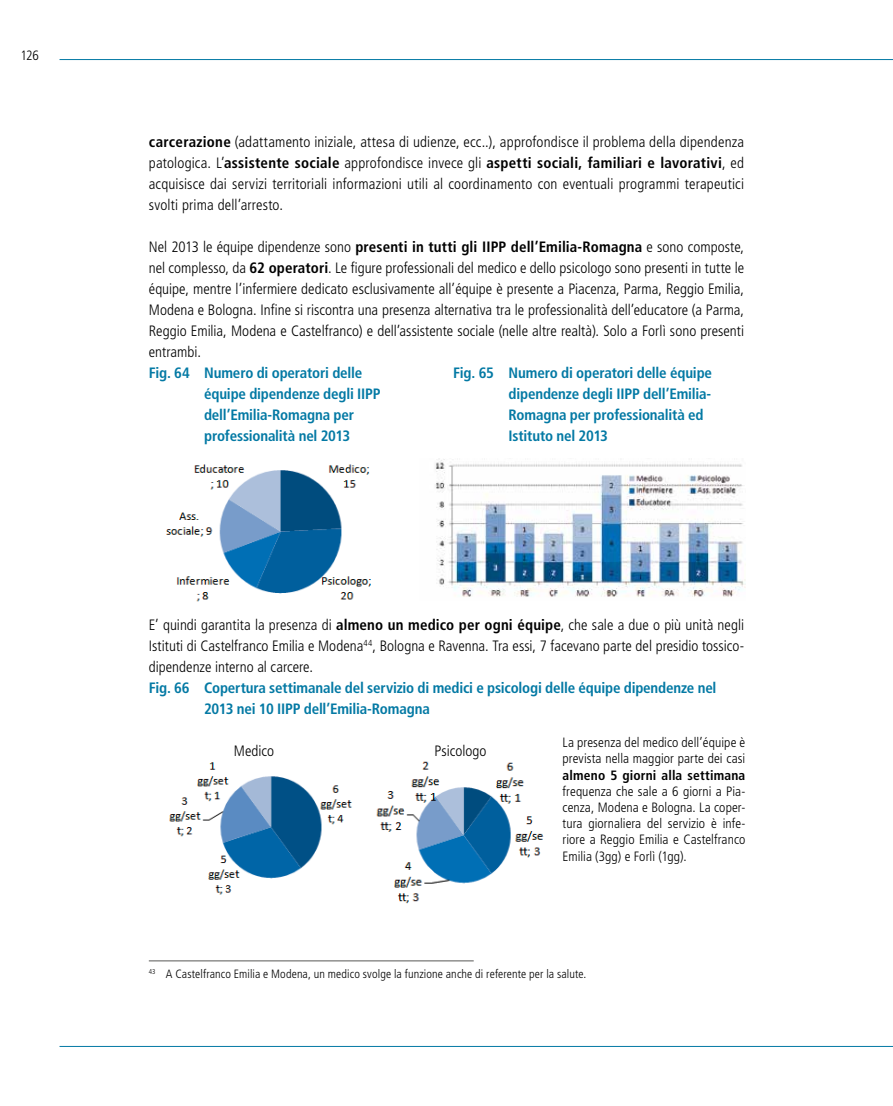
<style>
.page{position:relative;width:893px;height:1106px;background:#fff}
.page>*{position:absolute;margin:0;border:0;box-sizing:border-box;transform-origin:0 0}
.t1{font:300 condensed 15px/21px "Frutiger LT Std";letter-spacing:.005em;color:#000;text-align:justify}
.t2{font:700 condensed 15px/21px "Frutiger LT Std";letter-spacing:-.01em;color:#0379a4}
.t3{font:300 condensed 13.5px/16.2px "Frutiger LT Std";letter-spacing:.005em;color:#000}
.t4{font:700 condensed 13.5px "Frutiger LT Std";letter-spacing:.015em;color:#000}
.t5{font:300 condensed 12px "Frutiger LT Std";letter-spacing:.01em;color:#000}
.s1{font-weight:700}
</style>
<div class="page">
<hr style="left:60px;top:59px;width:833px;height:1px;background:#0379a4">
<hr style="left:60px;top:1046px;width:833px;height:1px;background:#0379a4">
<img style="left:166px;top:464px;width:205px;height:138px">
<img style="left:435px;top:459px;width:310px;height:138px">
<img style="left:169px;top:762px;width:183px;height:133px">
<img style="left:376px;top:761px;width:168px;height:143px">
<hr style="left:149px;top:960px;width:325px;height:1px;background:#575756">
<p class="t3" style="left:20px;top:47px;width:20px">126</p>
<p class="t1" style="left:149px;top:132px;width:597px"><span class="s1">carcerazione</span> (adattamento iniziale, attesa di udienze, ecc..), approfondisce il problema della dipendenza patologica. L’<span class="s1">assistente sociale</span> approfondisce invece gli <span class="s1">aspetti sociali, familiari e lavorativi</span>, ed acquisisce dai servizi territoriali informazioni utili al coordinamento con eventuali programmi terapeutici svolti prima dell’arresto.</p>
<p class="t1" style="left:149px;top:237px;width:597px">Nel 2013 le équipe dipendenze sono <span class="s1">presenti in tutti gli IIPP dell’Emilia-Romagna</span> e sono composte, nel complesso, da <span class="s1">62 operatori</span>. Le figure professionali del medico e dello psicologo sono presenti in tutte le équipe, mentre l’infermiere dedicato esclusivamente all’équipe è presente a Piacenza, Parma, Reggio Emilia, Modena e Bologna. Infine si riscontra una presenza alternativa tra le professionalità dell’educatore (a Parma, Reggio Emilia, Modena e Castelfranco) e dell’assistente sociale (nelle altre realtà). Solo a Forlì sono presenti entrambi.</p>
<p class="t2" style="left:204px;top:362px;width:178px;text-indent:-55px">Fig. 64 Numero di operatori delle équipe dipendenze degli IIPP dell’Emilia-Romagna per professionalità nel 2013</p>
<p class="t2" style="left:509px;top:362px;width:205px;text-indent:-55px">Fig. 65 Numero di operatori delle équipe dipendenze degli IIPP dell’Emilia-<br>Romagna per professionalità ed<br>Istituto nel 2013</p>
<p class="t1" style="left:149px;top:615px;width:597px">E’ quindi garantita la presenza di <span class="s1">almeno un medico per ogni équipe</span>, che sale a due o più unità negli Istituti di Castelfranco Emilia e Modena<sup>44</sup>, Bologna e Ravenna. Tra essi, 7 facevano parte del presidio tossico&shy;dipendenze interno al carcere.</p>
<p class="t2" style="left:204px;top:677px;width:514px;text-indent:-55px">Fig. 66 Copertura settimanale del servizio di medici e psicologi delle équipe dipendenze nel<br>2013 nei 10 IIPP dell’Emilia-Romagna</p>
<p class="t1" style="left:234px;top:741px;width:42px">Medico</p>
<p class="t1" style="left:435px;top:741px;width:53px">Psicologo</p>
<p class="t3" style="left:563px;top:734px;width:184px">La presenza del medico dell’équipe è prevista nella maggior parte dei casi</p>
<p class="t4" style="left:563px;top:766px;width:184px">almeno 5 giorni alla settimana</p>
<p class="t3" style="left:563px;top:783px;width:184px;text-align:justify">frequenza che sale a 6 giorni a Pia&shy;cenza, Modena e Bologna. La coper&shy;tura giornaliera del servizio è infe&shy;riore a Reggio Emilia e Castelfranco Emilia (3gg) e Forlì (1gg).</p>
<p class="t5" style="left:149px;top:967px;width:439px"><sup>43</sup> A Castelfranco Emilia e Modena, un medico svolge la funzione anche di referente per la salute.</p>
</div>
